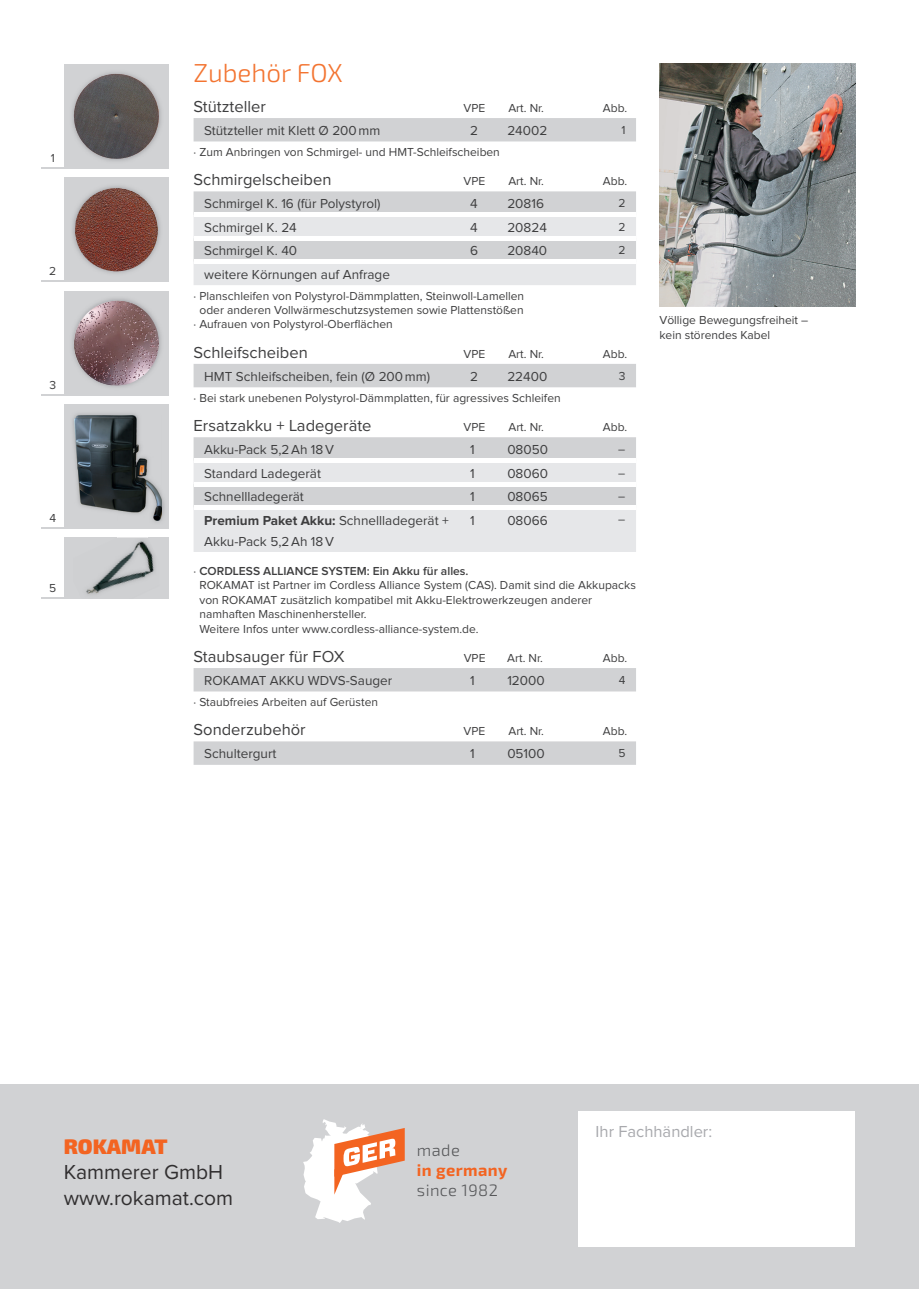
<style>
.page{position:relative;width:919px;height:1289px;background:#fff}
.page>*{position:absolute;margin:0;border:0;box-sizing:border-box;transform-origin:0 0}
.t1{font:300 25.95px "Exo 2";color:#f37431}
.t2{font:21px/25.2px "Proxima Nova";color:#312f30}
.t3{font:900 21px "Exo 2";color:#f36421}
.t4{font:16.5px "Proxima Nova";color:#3e3e3f}
.t5{font:16.5px "Proxima Nova";color:#a8a9ad}
.t6{font:300 16.5px "Exo 2";letter-spacing:.025em;color:#57585a}
.t7{font:700 16.5px "Exo 2";letter-spacing:.025em;color:#f36421}
.t8{font:13.5px/21px "Proxima Nova";color:#3e3e3f}
.t9{font:12px/14.4px "Proxima Nova";color:#3e3e3f}
.s1{font-weight:700}
.s2{font-weight:600}
</style>
<div class="page">
<div style="left:0;top:1084px;width:918px;height:204px;background:#d1d2d4"></div>
<div style="left:578px;top:1111px;width:277px;height:135px;background:#fff"></div>
<img style="left:659px;top:64px;width:196px;height:242px">
<svg style="left:303px;top:1119px;width:102px;height:103px"></svg>
<div style="left:64px;top:64px;width:105px;height:105px;background:#d1d2d4"></div>
<img style="left:72px;top:72px;width:89px;height:89px">
<img style="left:74px;top:74px;width:43px;height:69px">
<hr style="left:42px;top:167px;width:22px;height:2px;background:#d1d2d4">
<div style="left:64px;top:177px;width:105px;height:105px;background:#d1d2d4"></div>
<img style="left:72px;top:186px;width:88px;height:87px">
<img style="left:75px;top:188px;width:60px;height:83px">
<hr style="left:42px;top:280px;width:22px;height:2px;background:#d1d2d4">
<div style="left:64px;top:291px;width:105px;height:104px;background:#d1d2d4"></div>
<img style="left:72px;top:298px;width:89px;height:89px">
<img style="left:74px;top:300px;width:42px;height:45px">
<svg style="left:42px;top:394px;width:22px;height:1px"></svg>
<div style="left:64px;top:404px;width:105px;height:125px;background:#d1d2d4"></div>
<img style="left:72px;top:413px;width:93px;height:109px">
<img style="left:74px;top:415px;width:88px;height:105px">
<hr style="left:42px;top:527px;width:22px;height:2px;background:#d1d2d4">
<div style="left:64px;top:537px;width:105px;height:61px;background:#d1d2d4"></div>
<svg style="left:42px;top:597px;width:22px;height:1px"></svg>
<img style="left:86px;top:537px;width:69px;height:58px">
<div style="left:193px;top:118px;width:443px;height:23px;background:#d1d2d4"></div>
<svg style="left:193px;top:191px;width:443px;height:94px;background:#dcdddf"></svg>
<hr style="left:193px;top:213px;width:266px;height:4px;background:#fff">
<hr style="left:459px;top:213px;width:37px;height:4px;background:#fff">
<hr style="left:496px;top:213px;width:70px;height:4px;background:#fff">
<hr style="left:566px;top:213px;width:70px;height:4px;background:#fff">
<hr style="left:193px;top:236px;width:266px;height:4px;background:#fff">
<hr style="left:459px;top:236px;width:37px;height:4px;background:#fff">
<hr style="left:496px;top:236px;width:70px;height:4px;background:#fff">
<hr style="left:566px;top:236px;width:70px;height:4px;background:#fff">
<div style="left:193px;top:259px;width:266px;height:5px;background:#fff"></div>
<div style="left:459px;top:259px;width:37px;height:5px;background:#fff"></div>
<div style="left:496px;top:259px;width:70px;height:5px;background:#fff"></div>
<div style="left:566px;top:259px;width:70px;height:5px;background:#fff"></div>
<div style="left:193px;top:364px;width:443px;height:23px;background:#d1d2d4"></div>
<svg style="left:193px;top:437px;width:443px;height:115px;background:#dedfe1"></svg>
<div style="left:193px;top:458px;width:266px;height:5px;background:#fff"></div>
<div style="left:459px;top:458px;width:37px;height:5px;background:#fff"></div>
<div style="left:496px;top:458px;width:70px;height:5px;background:#fff"></div>
<div style="left:566px;top:458px;width:70px;height:5px;background:#fff"></div>
<hr style="left:193px;top:482px;width:266px;height:4px;background:#fff">
<hr style="left:459px;top:482px;width:37px;height:4px;background:#fff">
<hr style="left:496px;top:482px;width:70px;height:4px;background:#fff">
<hr style="left:566px;top:482px;width:70px;height:4px;background:#fff">
<hr style="left:193px;top:505px;width:266px;height:4px;background:#fff">
<hr style="left:459px;top:505px;width:37px;height:4px;background:#fff">
<hr style="left:496px;top:505px;width:70px;height:4px;background:#fff">
<hr style="left:566px;top:505px;width:70px;height:4px;background:#fff">
<div style="left:193px;top:668px;width:443px;height:23px;background:#d1d2d4"></div>
<div style="left:193px;top:741px;width:443px;height:23px;background:#d1d2d4"></div>
<p class="t9" style="left:51px;top:151px;width:6px">1</p>
<p class="t9" style="left:49px;top:265px;width:9px">2</p>
<p class="t9" style="left:49px;top:378px;width:8px">3</p>
<p class="t9" style="left:49px;top:511px;width:8px">4</p>
<p class="t9" style="left:49px;top:581px;width:9px">5</p>
<h1 class="t1" style="left:193px;top:58px;width:151px">Zubehör FOX</h1>
<h3 class="t4" style="left:193px;top:99px;width:74px">Stützteller</h3>
<p class="t9" style="left:463px;top:101px;width:23px">VPE</p>
<p class="t9" style="left:508px;top:101px;width:37px">Art. Nr.</p>
<p class="t9" style="left:603px;top:101px;width:26px">Abb.</p>
<p class="t8" style="left:204px;top:121px;width:178px">Stützteller mit Klett Ø 200 mm</p>
<p class="t8" style="left:470px;top:121px;width:9px">2</p>
<p class="t8" style="left:507px;top:121px;width:41px">24002</p>
<p class="t9" style="left:621px;top:123px;width:6px">1</p>
<p class="t9" style="left:193px;top:145px;width:308px">· Zum Anbringen von Schmirgel- und HMT-Schleifscheiben</p>
<h3 class="t4" style="left:193px;top:172px;width:139px">Schmirgelscheiben</h3>
<p class="t9" style="left:463px;top:175px;width:23px">VPE</p>
<p class="t9" style="left:508px;top:175px;width:37px">Art. Nr.</p>
<p class="t9" style="left:603px;top:175px;width:26px">Abb.</p>
<p class="t8" style="left:204px;top:194px;width:178px">Schmirgel K. 16 (für Polystyrol)</p>
<p class="t8" style="left:470px;top:194px;width:9px">4</p>
<p class="t8" style="left:507px;top:194px;width:38px">20816</p>
<p class="t9" style="left:618px;top:196px;width:9px">2</p>
<p class="t8" style="left:204px;top:217px;width:94px">Schmirgel K. 24</p>
<p class="t8" style="left:470px;top:217px;width:9px">4</p>
<p class="t8" style="left:507px;top:217px;width:41px">20824</p>
<p class="t9" style="left:618px;top:220px;width:9px">2</p>
<p class="t8" style="left:204px;top:241px;width:94px">Schmirgel K. 40</p>
<p class="t8" style="left:470px;top:241px;width:9px">6</p>
<p class="t8" style="left:507px;top:241px;width:41px">20840</p>
<p class="t9" style="left:618px;top:243px;width:9px">2</p>
<p class="t8" style="left:204px;top:264px;width:187px">weitere Körnungen auf Anfrage</p>
<p class="t9" style="left:193px;top:289px;width:332px">· Planschleifen von Polystyrol-Dämmplatten, Steinwoll-Lamellen</p>
<p class="t9" style="left:199px;top:303px;width:325px">oder anderen Vollwärmeschutzsystemen sowie Plattenstößen</p>
<p class="t9" style="left:193px;top:318px;width:201px">· Aufrauen von Polystyrol-Oberflächen</p>
<h3 class="t4" style="left:193px;top:345px;width:116px">Schleifscheiben</h3>
<p class="t9" style="left:463px;top:347px;width:23px">VPE</p>
<p class="t9" style="left:508px;top:347px;width:37px">Art. Nr.</p>
<p class="t9" style="left:603px;top:347px;width:26px">Abb.</p>
<p class="t8" style="left:204px;top:366px;width:227px">HMT Schleifscheiben, fein (Ø 200 mm)</p>
<p class="t8" style="left:470px;top:366px;width:9px">2</p>
<p class="t8" style="left:507px;top:366px;width:41px">22400</p>
<p class="t9" style="left:618px;top:369px;width:8px">3</p>
<p class="t9" style="left:193px;top:391px;width:368px">· Bei stark unebenen Polystyrol-Dämmplatten, für agressives Schleifen</p>
<h3 class="t4" style="left:193px;top:418px;width:179px">Ersatzakku + Ladegeräte</h3>
<p class="t9" style="left:463px;top:420px;width:23px">VPE</p>
<p class="t9" style="left:508px;top:420px;width:37px">Art. Nr.</p>
<p class="t9" style="left:603px;top:420px;width:26px">Abb.</p>
<p class="t8" style="left:204px;top:440px;width:131px">Akku-Pack 5,2 Ah 18 V</p>
<p class="t8" style="left:470px;top:440px;width:6px">1</p>
<p class="t8" style="left:507px;top:440px;width:42px">08050</p>
<p class="t9" style="left:618px;top:442px;width:9px">–</p>
<p class="t8" style="left:204px;top:463px;width:118px">Standard Ladegerät</p>
<p class="t8" style="left:470px;top:463px;width:6px">1</p>
<p class="t8" style="left:507px;top:463px;width:42px">08060</p>
<p class="t9" style="left:618px;top:466px;width:9px">–</p>
<p class="t8" style="left:204px;top:486px;width:101px">Schnellladegerät</p>
<p class="t8" style="left:470px;top:486px;width:6px">1</p>
<p class="t8" style="left:507px;top:486px;width:42px">08065</p>
<p class="t9" style="left:618px;top:489px;width:9px">–</p>
<p class="t8" style="left:204px;top:510px;width:246px"><span class="s1">Premium Paket Akku:</span> Schnellladegerät +<br>Akku-Pack 5,2 Ah 18 V</p>
<p class="t8" style="left:470px;top:510px;width:6px">1</p>
<p class="t8" style="left:507px;top:510px;width:42px">08066</p>
<p class="t9" style="left:618px;top:512px;width:9px">–</p>
<p class="t9" style="left:199px;top:564px;width:438px;text-indent:-6px">· <span class="s2">CORDLESS ALLIANCE SYSTEM: Ein Akku für alles.<br></span>ROKAMAT ist Partner im Cordless Alliance System (CAS). Damit sind die Akkupacks von ROKAMAT zusätzlich kompatibel mit Akku-Elektrowerkzeugen anderer namhaften Maschinenhersteller.<br>Weitere Infos unter www.cordless-alliance-system.de.</p>
<h3 class="t4" style="left:193px;top:649px;width:152px">Staubsauger für FOX</h3>
<p class="t9" style="left:463px;top:651px;width:23px">VPE</p>
<p class="t9" style="left:507px;top:651px;width:37px">Art. Nr.</p>
<p class="t9" style="left:603px;top:651px;width:26px">Abb.</p>
<p class="t8" style="left:204px;top:670px;width:189px">ROKAMAT AKKU WDVS-Sauger</p>
<p class="t8" style="left:470px;top:670px;width:6px">1</p>
<p class="t8" style="left:507px;top:670px;width:39px">12000</p>
<p class="t9" style="left:618px;top:673px;width:8px">4</p>
<p class="t9" style="left:193px;top:695px;width:186px">· Staubfreies Arbeiten auf Gerüsten</p>
<h3 class="t4" style="left:193px;top:722px;width:114px">Sonderzubehör</h3>
<p class="t9" style="left:463px;top:724px;width:23px">VPE</p>
<p class="t9" style="left:508px;top:724px;width:37px">Art. Nr.</p>
<p class="t9" style="left:603px;top:724px;width:26px">Abb.</p>
<p class="t8" style="left:204px;top:744px;width:74px">Schultergurt</p>
<p class="t8" style="left:470px;top:744px;width:6px">1</p>
<p class="t8" style="left:507px;top:744px;width:39px">05100</p>
<p class="t9" style="left:618px;top:746px;width:9px">5</p>
<p class="t9" style="left:659px;top:313px;width:150px">Völlige Bewegungsfreiheit – kein störendes Kabel</p>
<h2 class="t3" style="left:64px;top:1133px;width:105px">ROKAMAT</h2>
<h2 class="t2" style="left:64px;top:1160px;width:171px">Kammerer GmbH www.rokamat.com</h2>
<h3 class="t6" style="left:417px;top:1140px;width:44px">made</h3>
<h3 class="t7" style="left:417px;top:1159px;width:92px">in germany</h3>
<h3 class="t6" style="left:417px;top:1180px;width:83px">since 1982</h3>
<h3 class="t5" style="left:595px;top:1124px;width:118px">Ihr Fachhändler:</h3>
</div>
